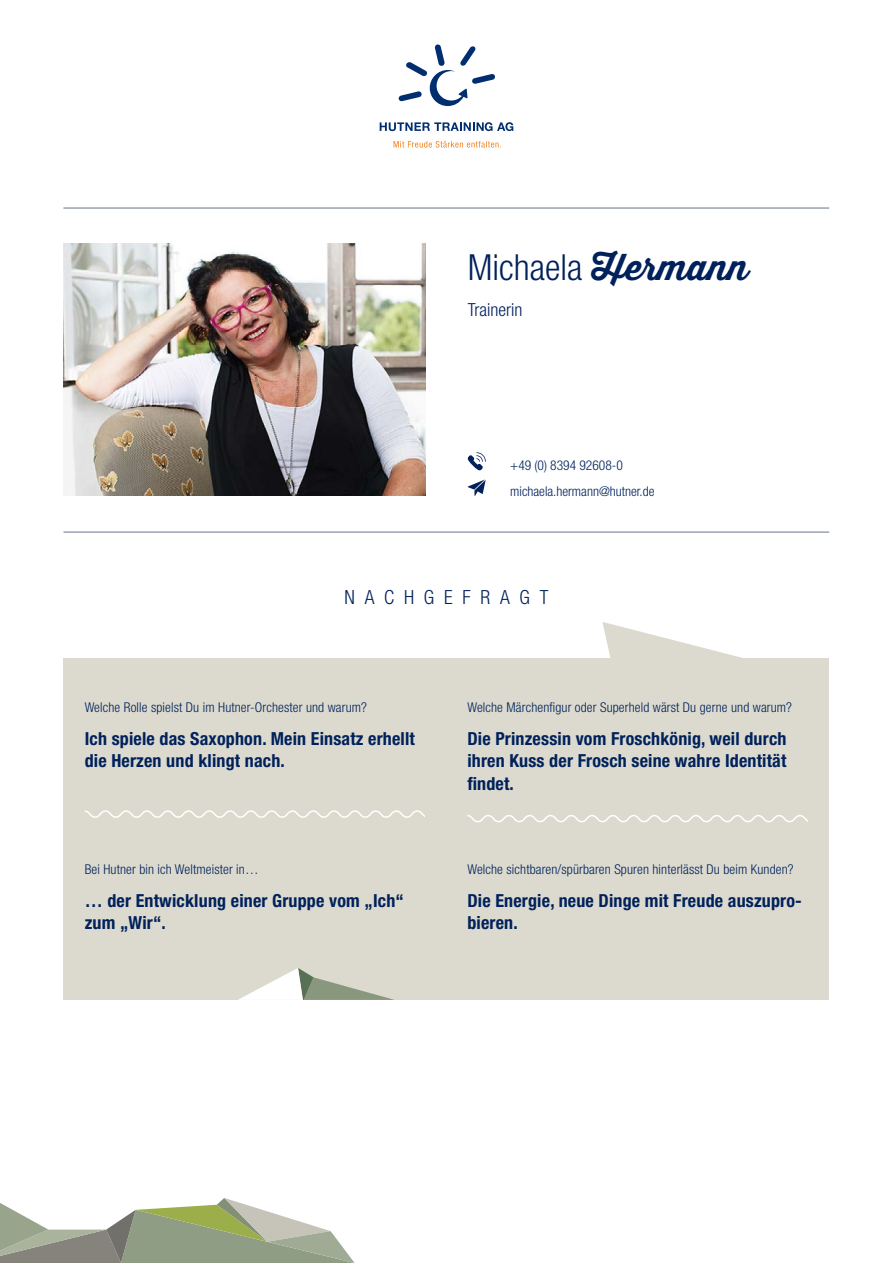
<style>
.page{position:relative;width:893px;height:1263px;background:#fff}
.page>*{position:absolute;margin:0;border:0;box-sizing:border-box;transform-origin:0 0}
.t1{font:300 condensed 36px "Helvetica Neue LT Std";color:#00215b}
.t2{font:300 condensed 19.5px "Helvetica Neue LT Std";letter-spacing:.5em;color:#00215b}
.t3{font:700 condensed 18px/22.5px "Helvetica Neue LT Std";letter-spacing:.01em;color:#00215b}
.t4{font:300 condensed 18px "Helvetica Neue LT Std";color:#00215b}
.t5{font:300 condensed 13.5px/25.5px "Helvetica Neue LT Std";letter-spacing:.01em;color:#00215b}
.s1{font-family:"Thirsty Script";font-weight:700;font-stretch:normal}
</style>
<div class="page">
<svg style="left:394px;top:141px;width:107px;height:7px"></svg>
<svg style="left:380px;top:122px;width:133px;height:9px"></svg>
<svg style="left:398px;top:44px;width:97px;height:62px"></svg>
<hr style="left:63px;top:532px;width:766px;height:1px;background:#67748a">
<hr style="left:63px;top:208px;width:766px;height:1px;background:#67748a">
<svg style="left:0;top:1198px;width:355px;height:65px"></svg>
<img style="left:64px;top:244px;width:361px;height:252px">
<svg style="left:467px;top:452px;width:19px;height:18px"></svg>
<svg style="left:468px;top:479px;width:18px;height:17px"></svg>
<div style="left:64px;top:658px;width:765px;height:342px;background:#dcdace"></div>
<svg style="left:238px;top:968px;width:156px;height:32px"></svg>
<svg style="left:602px;top:622px;width:140px;height:36px"></svg>
<svg style="left:85px;top:810px;width:340px;height:8px"></svg>
<svg style="left:467px;top:815px;width:341px;height:8px"></svg>
<h1 class="t1" style="left:468px;top:246px;width:282px">Michaela <span class="s1">Hermann</span></h1>
<p class="t4" style="left:468px;top:299px;width:56px">Trainerin</p>
<p class="t5" style="left:510px;top:453px;width:146px">+49 (0) 8394 92608-0 michaela.hermann@hutner.de</p>
<p class="t2" style="left:344px;top:586px;width:206px">NACHGEFRAGT</p>
<p class="t5" style="left:85px;top:694px;width:284px">Welche Rolle spielst Du im Hutner-Orchester und warum?</p>
<p class="t3" style="left:85px;top:727px;width:332px">Ich spiele das Saxophon. Mein Einsatz erhellt die Herzen und klingt nach.</p>
<p class="t5" style="left:85px;top:856px;width:175px">Bei Hutner bin ich Weltmeister in…</p>
<p class="t3" style="left:85px;top:889px;width:321px">… der Entwicklung einer Gruppe vom „Ich“ zum „Wir“.</p>
<p class="t5" style="left:467px;top:694px;width:326px">Welche Märchenfigur oder Superheld wärst Du gerne und warum?</p>
<p class="t3" style="left:467px;top:727px;width:321px;text-align:justify">Die Prinzessin vom Froschkönig, weil durch ihren Kuss der Frosch seine wahre Identität findet.</p>
<p class="t5" style="left:467px;top:856px;width:328px">Welche sichtbaren/spürbaren Spuren hinterlässt Du beim Kunden?</p>
<p class="t3" style="left:467px;top:889px;width:336px">Die Energie, neue Dinge mit Freude auszupro&shy;bieren.</p>
</div>
